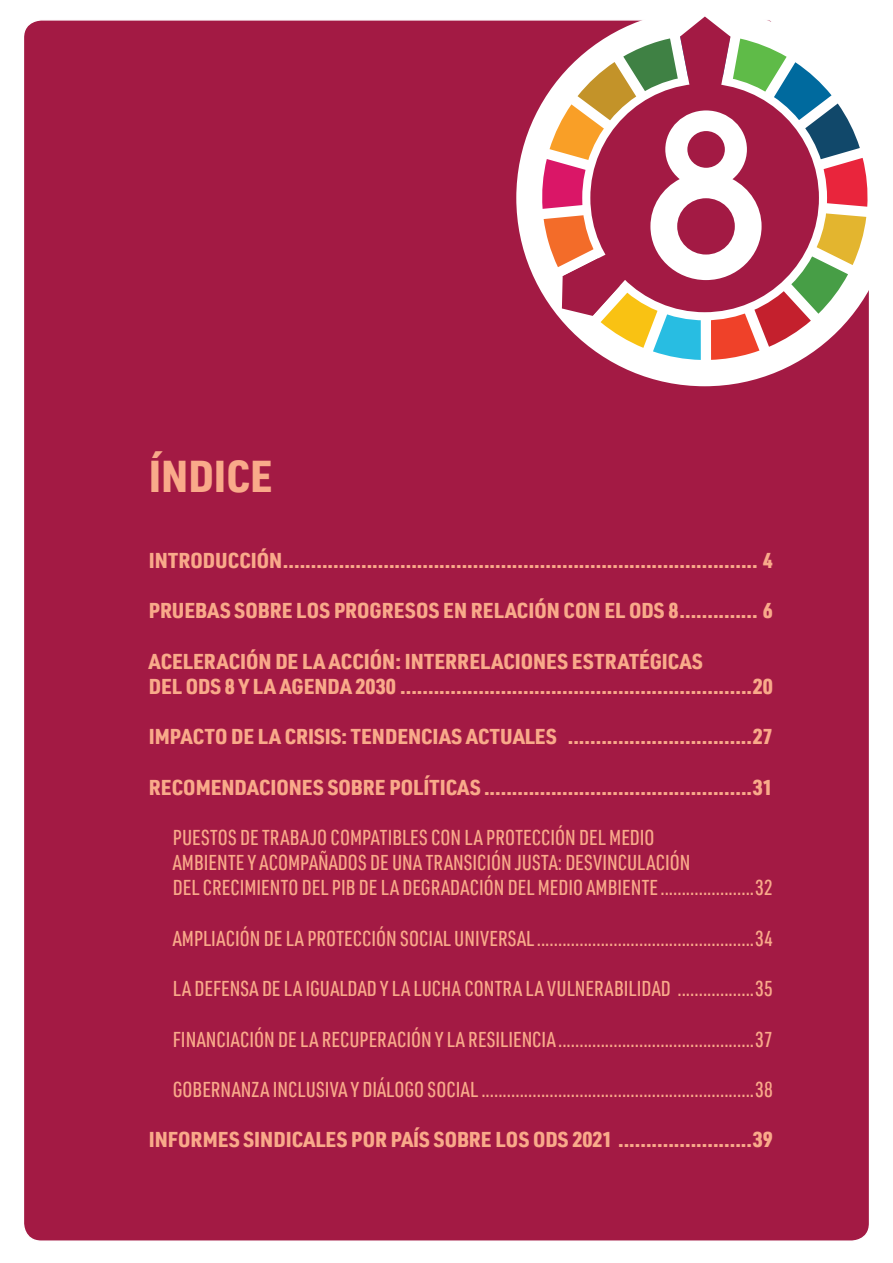
<style>
.page{position:relative;width:893px;height:1263px;background:#fff}
.page>*{position:absolute;margin:0;border:0;box-sizing:border-box;transform-origin:0 0}
.INDICE_MIO{font:900 43.5px "URWDIN Semi Cond W05";color:#f9aa8a}
.t1{font:500 21px/25.2px "URWDIN Cond W05";color:#f9aa8a}
.t2{font:900 21px/25.2px "URWDIN Semi Cond W05";color:#f9aa8a}
</style>
<div class="page">
<div style="left:23px;top:20px;width:847px;height:1221px;background:#a31a44;border-radius:18px"></div>
<div style="left:516px;top:10px;width:377px;height:376px;background:#fff;border-radius:50%"></div>
<svg style="left:541px;top:17px;width:329px;height:343px"></svg>
<p class="INDICE_MIO" style="left:149px;top:446px;width:125px">ÍNDICE</p>
<p class="t2" style="left:149px;top:547px;width:626px">INTRODUCCIÓN..................................................................................... 4</p>
<p class="t2" style="left:149px;top:597px;width:625px">PRUEBAS SOBRE LOS PROGRESOS EN RELACIÓN CON EL ODS 8.............. 6</p>
<p class="t2" style="left:149px;top:647px;width:625px">ACELERACIÓN DE LA ACCIÓN: INTERRELACIONES ESTRATÉGICAS<br>DEL ODS 8 Y LA AGENDA 2030 ...............................................................20</p>
<p class="t2" style="left:149px;top:723px;width:625px">IMPACTO DE LA CRISIS: TENDENCIAS ACTUALES .................................27</p>
<p class="t2" style="left:149px;top:773px;width:625px">RECOMENDACIONES SOBRE POLÍTICAS ................................................31</p>
<p class="t1" style="left:173px;top:824px;width:602px">PUESTOS DE TRABAJO COMPATIBLES CON LA PROTECCIÓN DEL MEDIO<br>AMBIENTE Y ACOMPAÑADOS DE UNA TRANSICIÓN JUSTA: DESVINCULACIÓN<br>DEL CRECIMIENTO DEL PIB DE LA DEGRADACIÓN DEL MEDIO AMBIENTE......................32</p>
<p class="t1" style="left:173px;top:925px;width:602px">AMPLIACIÓN DE LA PROTECCIÓN SOCIAL UNIVERSAL...................................................34</p>
<p class="t1" style="left:173px;top:975px;width:602px">LA DEFENSA DE LA IGUALDAD Y LA LUCHA CONTRA LA VULNERABILIDAD ..................35</p>
<p class="t1" style="left:173px;top:1026px;width:602px">FINANCIACIÓN DE LA RECUPERACIÓN Y LA RESILIENCIA..............................................37</p>
<p class="t1" style="left:173px;top:1076px;width:602px">GOBERNANZA INCLUSIVA Y DIÁLOGO SOCIAL................................................................38</p>
<p class="t2" style="left:149px;top:1126px;width:625px">INFORMES SINDICALES POR PAÍS SOBRE LOS ODS 2021 ........................39</p>
</div>
